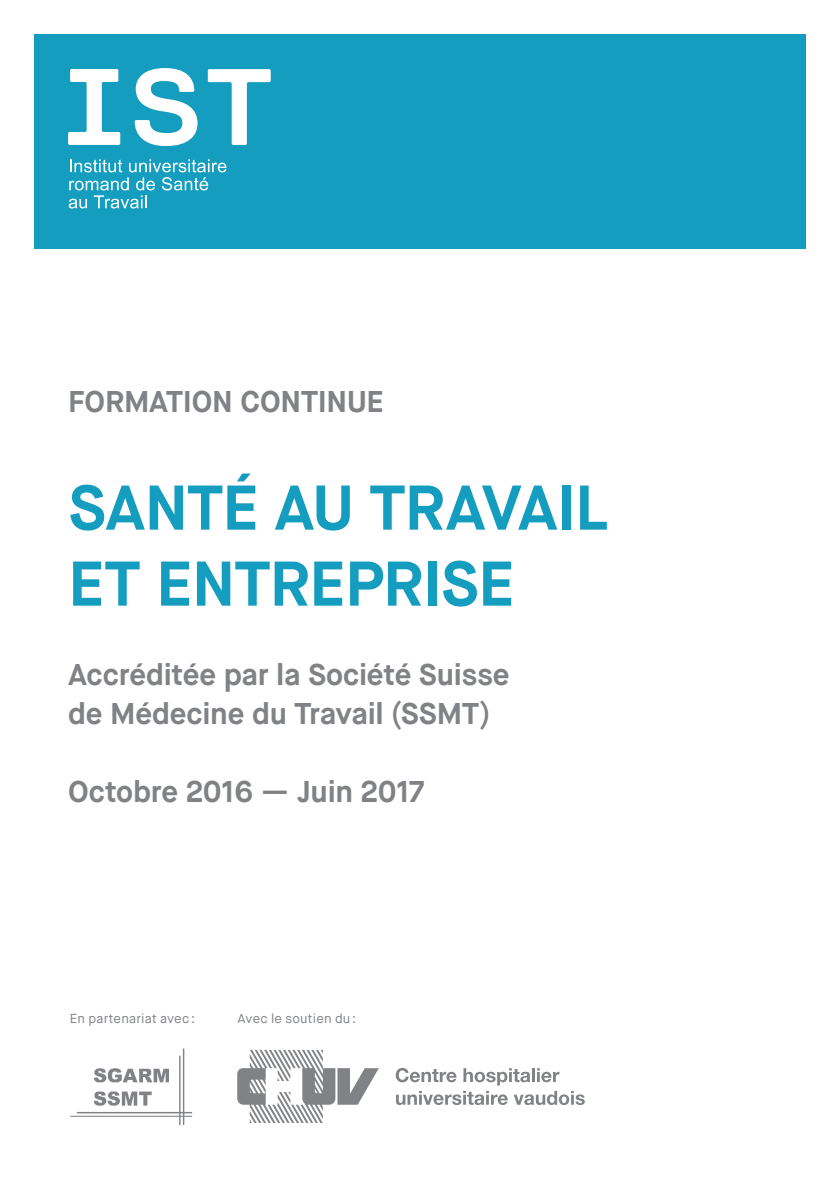
<style>
.page{position:relative;width:840px;height:1191px;background:#fff}
.page>*{position:absolute;margin:0;border:0;box-sizing:border-box;transform-origin:0 0}
.t1{font:700 63px/76px "Maison Neue";letter-spacing:-.01em;color:#149dbf}
.t2{font:700 30px/39px "Maison Neue";letter-spacing:-.005em;color:#808285}
.t3{font:13px "Maison Neue";letter-spacing:.015em;color:#808285}
</style>
<div class="page">
<div style="left:34px;top:34px;width:771px;height:214px;background:#149dbf"></div>
<svg style="left:69px;top:159px;width:157px;height:49px"></svg>
<svg style="left:68px;top:69px;width:52px;height:76px"></svg>
<svg style="left:135px;top:68px;width:62px;height:78px"></svg>
<svg style="left:208px;top:69px;width:62px;height:76px"></svg>
<img style="left:70px;top:1048px;width:123px;height:77px">
<svg style="left:395px;top:1067px;width:61px;height:15px"></svg>
<svg style="left:463px;top:1068px;width:67px;height:17px"></svg>
<hr style="left:531px;top:1068px;width:3px;height:14px;background:#808285">
<svg style="left:537px;top:1068px;width:22px;height:14px"></svg>
<svg style="left:396px;top:1091px;width:111px;height:14px"></svg>
<svg style="left:514px;top:1091px;width:70px;height:14px"></svg>
<svg style="left:237px;top:1050px;width:141px;height:73px"></svg>
<p class="t2" style="left:68px;top:382px;width:317px">FORMATION CONTINUE</p>
<h1 class="t1" style="left:68px;top:470px;width:541px">SANTÉ AU TRAVAIL<br>ET ENTREPRISE</h1>
<p class="t2" style="left:68px;top:655px;width:443px">Accréditée par la Société Suisse de Médecine du Travail (SSMT)</p>
<p class="t2" style="left:68px;top:772px;width:357px">Octobre 2016 — Juin 2017</p>
<p class="t3" style="left:70px;top:1010px;width:127px">En partenariat avec:</p>
<p class="t3" style="left:237px;top:1010px;width:120px">Avec le soutien du:</p>
</div>
